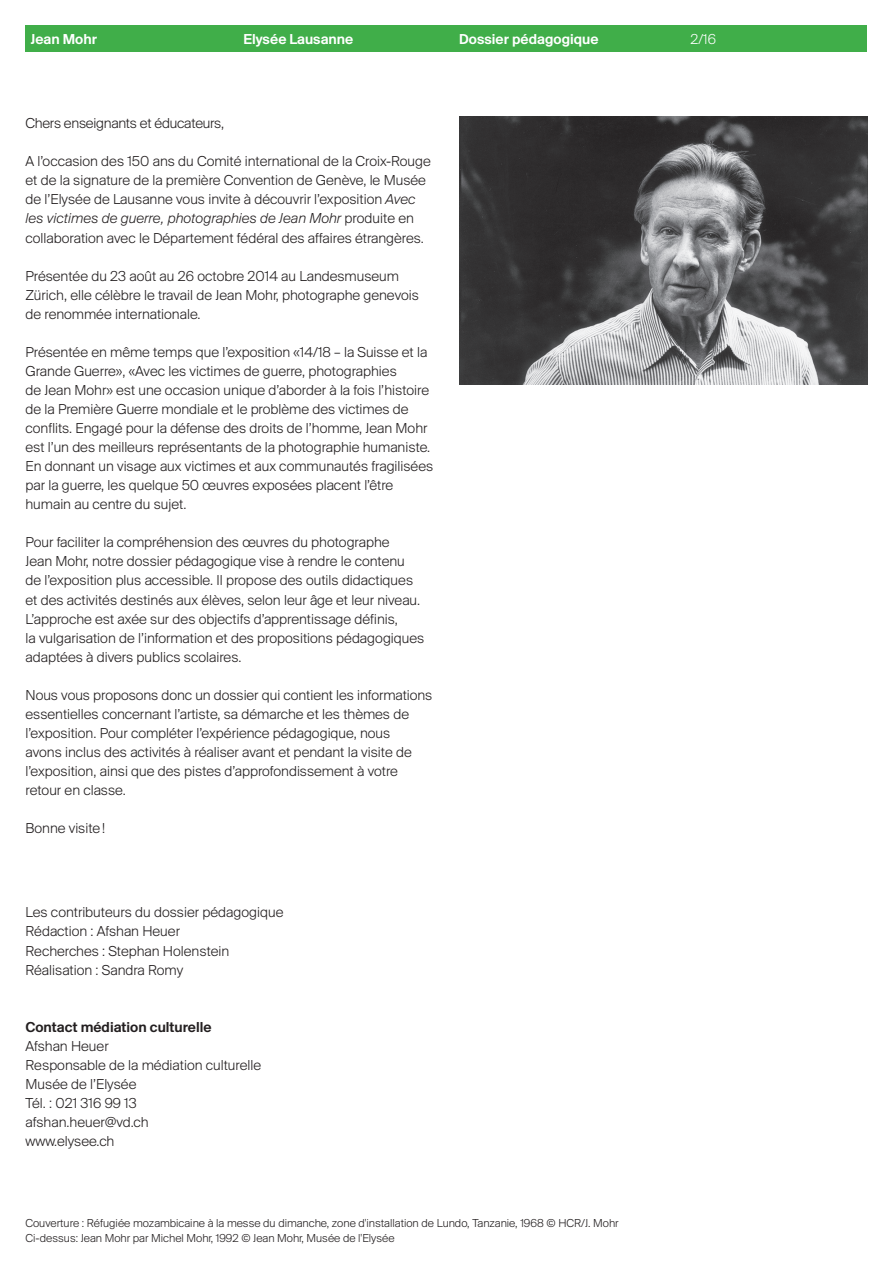
<style>
.page{position:relative;width:893px;height:1263px;background:#fff}
.page>*{position:absolute;margin:0;border:0;box-sizing:border-box;transform-origin:0 0}
.t1{font:300 15px/19px "Suisse BP Intl";color:#231f20}
.t2{font:15px "Suisse BP Intl Antique";color:#fff}
.t3{font:15px "Suisse BP Intl Antique";color:#231f20}
.t4{font:300 15px "Suisse BP Intl";color:#fff}
.t5{font:300 12px/14.7px "Suisse BP Intl";color:#231f20}
.s1{font-style:italic}
</style>
<div class="page">
<div style="left:26px;top:26px;width:841px;height:26px;background:#40ae49"></div>
<img style="left:459px;top:117px;width:408px;height:267px">
<p class="t2" style="left:31px;top:30px;width:68px">Jean Mohr</p>
<p class="t2" style="left:243px;top:30px;width:111px">Elysée Lausanne</p>
<p class="t2" style="left:459px;top:30px;width:141px">Dossier pédagogique</p>
<p class="t4" style="left:690px;top:30px;width:27px">2/16</p>
<p class="t2" style="left:31px;top:33px;width:115px">Derrière le rideau</p>
<p class="t1" style="left:26px;top:113px;width:200px">Chers enseignants et éducateurs,</p>
<p class="t1" style="left:26px;top:152px;width:407px">A l’occasion des 150 ans du Comité international de la Croix-Rouge et de la signature de la première Convention de Genève, le Musée de l’Elysée de Lausanne vous invite à découvrir l’exposition <span class="s1">Avec les victimes de guerre, photographies de Jean Mohr</span> produite en collaboration avec le Département fédéral des affaires étrangères.</p>
<p class="t1" style="left:26px;top:266px;width:395px">Présentée du 23 août au 26 octobre 2014 au Landesmuseum<br>Zürich, elle célèbre le travail de Jean Mohr, photographe genevois de renommée internationale.</p>
<p class="t1" style="left:26px;top:342px;width:409px">Présentée en même temps que l’exposition «14/18 – la Suisse et la Grande Guerre», «Avec les victimes de guerre, photographies<br>de Jean Mohr» est une occasion unique d’aborder à la fois l’histoire de la Première Guerre mondiale et le problème des victimes de conflits. Engagé pour la défense des droits de l’homme, Jean Mohr est l’un des meilleurs représentants de la photographie humaniste.<br>En donnant un visage aux victimes et aux communautés fragilisées par la guerre, les quelque 50 œuvres exposées placent l’être humain au centre du sujet.</p>
<p class="t1" style="left:26px;top:533px;width:400px">Pour faciliter la compréhension des œuvres du photographe<br>Jean Mohr, notre dossier pédagogique vise à rendre le contenu<br>de l’exposition plus accessible. Il propose des outils didactiques et des activités destinés aux élèves, selon leur âge et leur niveau.<br>L’approche est axée sur des objectifs d’apprentissage définis,<br>la vulgarisation de l’information et des propositions pédagogiques adaptées à divers publics scolaires.</p>
<p class="t1" style="left:26px;top:685px;width:408px">Nous vous proposons donc un dossier qui contient les informations essentielles concernant l’artiste, sa démarche et les thèmes de l’exposition. Pour compléter l’expérience pédagogique, nous<br>avons inclus des activités à réaliser avant et pendant la visite de l’exposition, ainsi que des pistes d’approfondissement à votre retour en classe.</p>
<p class="t1" style="left:26px;top:818px;width:81px">Bonne visite!</p>
<p class="t1" style="left:26px;top:903px;width:259px">Les contributeurs du dossier pédagogique<br>Rédaction : Afshan Heuer<br>Recherches : Stephan Holenstein<br>Réalisation : Sandra Romy</p>
<p class="t3" style="left:26px;top:1018px;width:188px">Contact médiation culturelle</p>
<p class="t1" style="left:26px;top:1036px;width:237px">Afshan Heuer<br>Responsable de la médiation culturelle<br>Musée de l’Elysée<br>Tél. : 021 316 99 13 afshan.heuer@vd.ch<br>www.elysee.ch</p>
<p class="t5" style="left:26px;top:1215px;width:595px">Couverture : Réfugiée mozambicaine à la messe du dimanche, zone d'installation de Lundo, Tanzanie, 1968 © HCR/J. Mohr<br>Ci-dessus: Jean Mohr par Michel Mohr, 1992 © Jean Mohr, Musée de l'Elysée</p>
</div>
